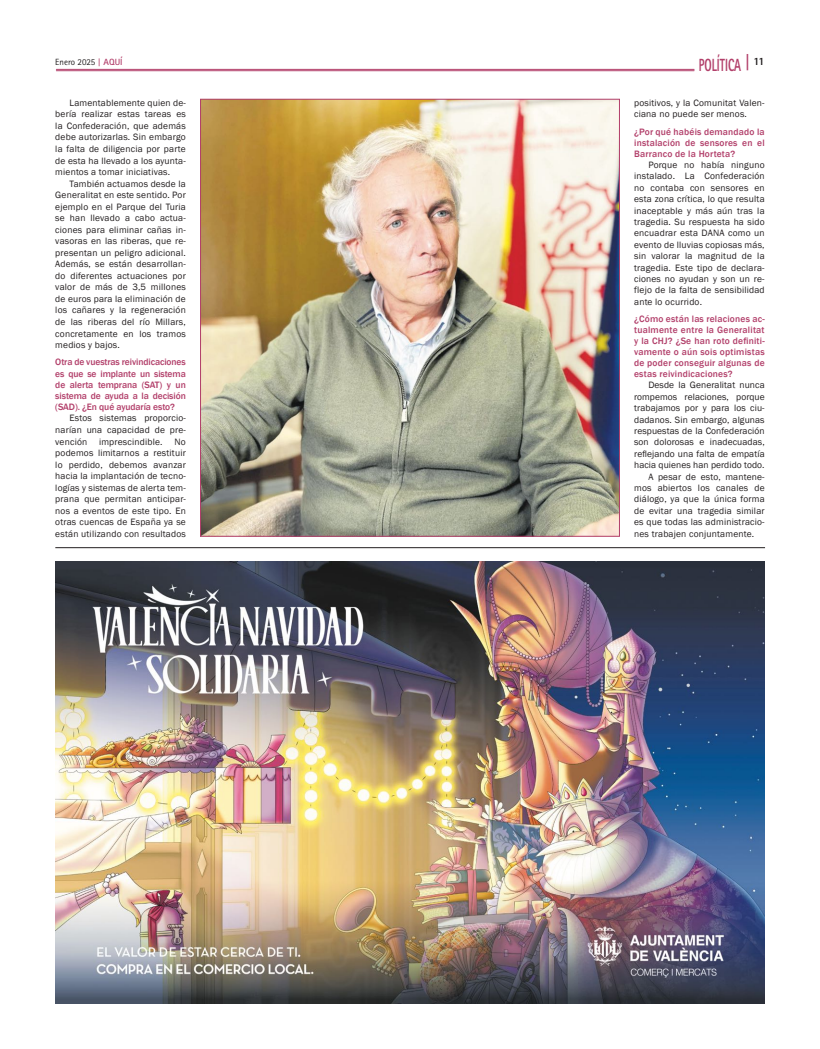
<style>
.page{position:relative;width:820px;height:1049px;background:#fff}
.page>*{position:absolute;margin:0;border:0;box-sizing:border-box;transform-origin:0 0}
.t1{font:800 17.6px "Rotis Sans Serif Std";color:#b23f6a;scale:.64 1}
.t2{font:9.5px/11.5px "Franklin Gothic";letter-spacing:.02em;color:#231f20;text-align:justify}
.t3{font:500 9.5px/11px "Franklin Gothic";letter-spacing:.02em;color:#b23f6a;text-align:justify}
.t4{font:9px "Rotis Sans Serif Std";color:#231f20}
.s1{font-family:"Rotis Serif Std";font-weight:700;color:#b23f6a}
.s2{font-weight:700;color:#b23f6a}
.s3{font-size:18.2px}
</style>
<div class="page">
<hr style="left:56px;top:69px;width:637px;height:1px;background:#b23f6a">
<hr style="left:56px;top:71px;width:637px;height:1px;background:#b23f6a">
<hr style="left:55px;top:547px;width:709px;height:1px;background:#231f20">
<img style="left:55px;top:561px;width:709px;height:442px">
<img style="left:202px;top:101px;width:415px;height:434px">
<p class="t4" style="left:55px;top:57px;width:69px">Enero 2025 <span class="s1">|</span> <span class="s2">AQUÍ</span></p>
<h1 class="t1" style="left:698px;top:54px;width:104px">POLÍTICA <span class="s3">|</span> <sup>11</sup></h1>
<p class="t2" style="left:55px;top:97px;width:132px;text-indent:14px">Lamentablemente quien de&shy;bería realizar estas tareas es la Confederación, que además debe autorizarlas. Sin embargo la falta de diligencia por parte de esta ha llevado a los ayunta&shy;mientos a tomar iniciativas.</p>
<p class="t2" style="left:55px;top:178px;width:132px;text-indent:14px">También actuamos desde la Generalitat en este sentido. Por ejemplo en el Parque del Turia se han llevado a cabo actua&shy;ciones para eliminar cañas in&shy;vasoras en las riberas, que re&shy;presentan un peligro adicional.<br>Además, se están desarrollan&shy;do diferentes actuaciones por valor de más de 3,5 millones de euros para la eliminación de los cañares y la regeneración de las riberas del río Millars, concretamente en los tramos medios y bajos.</p>
<p class="t3" style="left:55px;top:357px;width:132px">Otra de vuestras reivindicaciones es que se implante un sistema de alerta temprana (SAT) y un sistema de ayuda a la decisión (SAD). ¿En qué ayudaría esto?</p>
<p class="t2" style="left:55px;top:413px;width:132px;text-indent:14px">Estos sistemas proporcio&shy;narían una capacidad de pre&shy;vención</p>
<p class="t2" style="left:634px;top:97px;width:132px">positivos, y la Comunitat Valen&shy;ciana no puede ser menos.</p>
<p class="t3" style="left:634px;top:126px;width:132px">¿Por qué habéis demandado la instalación de sensores en el Barranco de la Horteta?</p>
<p class="t2" style="left:634px;top:159px;width:132px;text-indent:14px">Porque no había ninguno instalado. La Confederación no contaba con sensores en esta zona crítica, lo que resulta inaceptable y más aún tras la tragedia. Su respuesta ha sido encuadrar esta DANA como un evento de lluvias copiosas más, sin valorar la magnitud de la tragedia. Este tipo de declara&shy;ciones no ayudan y son un re&shy;flejo de la falta de sensibilidad ante lo ocurrido.</p>
<p class="t3" style="left:634px;top:313px;width:132px">¿Cómo están las relaciones ac&shy;tualmente entre la Generalitat y la CHJ? ¿Se han roto definiti&shy;vamente o aún sois optimistas de poder conseguir algunas de estas reivindicaciones?</p>
<p class="t2" style="left:648px;top:380px;width:118px">Desde la Generalitat nunca</p>
<p class="t2" style="left:634px;top:391px;width:132px">rompemos relaciones, porque</p>
<p class="t2" style="left:634px;top:402px;width:132px">trabajamos por y para los ciu-</p>
<p class="t2" style="left:634px;top:414px;width:132px">dadanos. Sin embargo, algunas</p>
<p class="t2" style="left:634px;top:425px;width:132px">respuestas de la Confederación</p>
<p class="t2" style="left:634px;top:437px;width:132px">son dolorosas e inadecuadas,</p>
<p class="t2" style="left:634px;top:448px;width:132px">reflejando una falta de empatía</p>
<p class="t2" style="left:634px;top:459px;width:132px">hacia quienes han perdido todo.</p>
<p class="t2" style="left:648px;top:471px;width:118px">A pesar de esto, mantene-</p>
<p class="t2" style="left:634px;top:482px;width:132px">mos abiertos los canales de</p>
<p class="t2" style="left:634px;top:494px;width:132px">diálogo, ya que la única forma</p>
<p class="t2" style="left:634px;top:505px;width:132px">de evitar una tragedia similar</p>
<p class="t2" style="left:634px;top:516px;width:132px">es que todas las administracio-</p>
<p class="t2" style="left:634px;top:528px;width:122px">nes trabajen conjuntamente.</p>
<p class="t2" style="left:55px;top:436px;width:132px;text-indent:119px">No podemos limitarnos a restituir lo perdido, debemos avanzar hacia la implantación de tecno&shy;logías y sistemas de alerta tem&shy;prana que permitan anticipar&shy;nos a eventos de este tipo. En otras cuencas de España ya se están utilizando con resultados</p>
<p class="t2" style="left:99px;top:436px;width:65px">imprescindible.</p>
</div>
